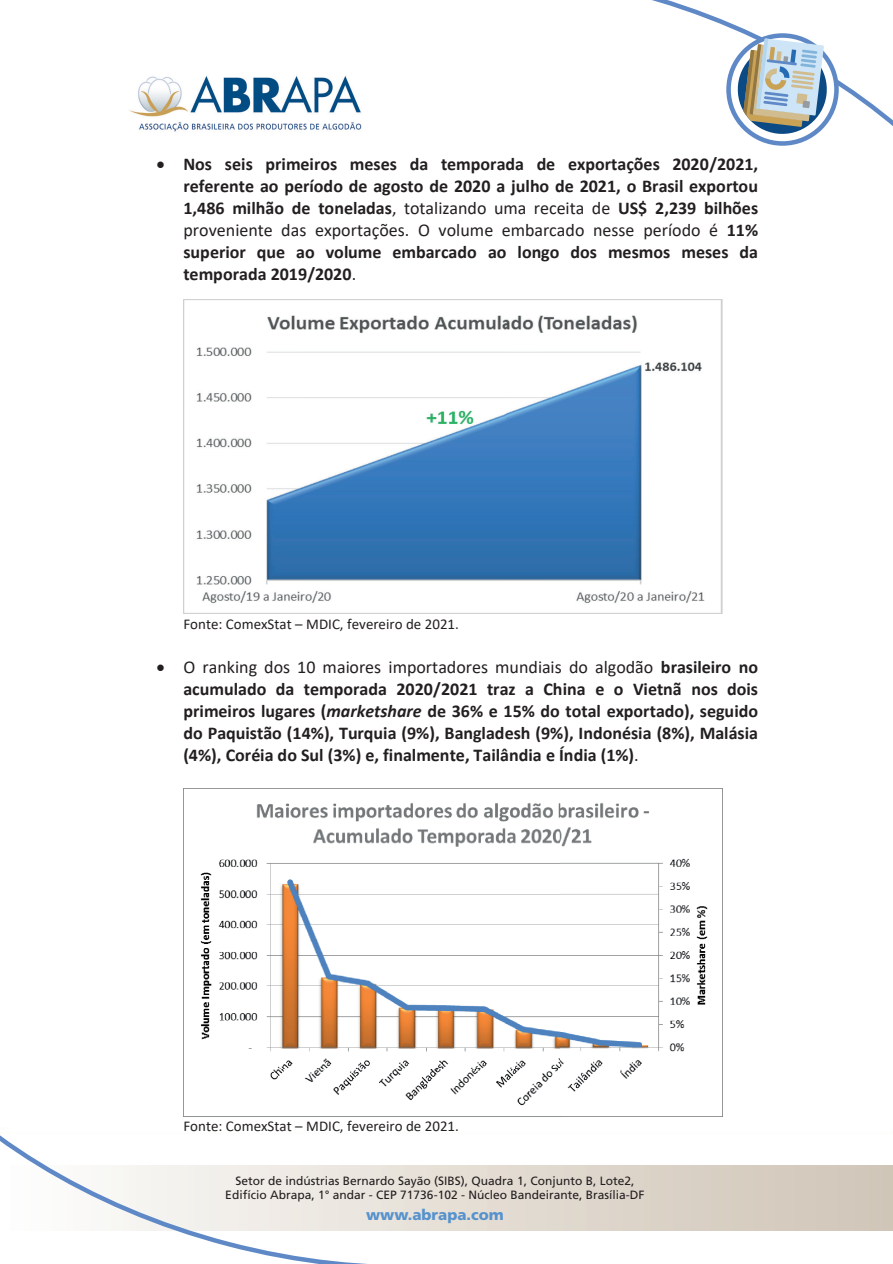
<style>
.page{position:relative;width:893px;height:1264px;background:#fff}
.page>*{position:absolute;margin:0;border:0;box-sizing:border-box;transform-origin:0 0}
.t1{font:700 18px/22px "Calibri";color:#231f20;text-align:justify}
.t2{font:15px "Calibri";color:#231f20}
.t3{font:900 15px "Frutiger LT Std";color:#5692cd}
.t4{font:12px/14.4px "Frutiger LT Std";color:#231f20;text-align:center}
.s1{font-weight:400}
.s2{font-style:italic}
</style>
<div class="page">
<img style="left:183px;top:299px;width:539px;height:314px">
<img style="left:183px;top:788px;width:539px;height:328px">
<svg style="left:385px;top:1165px;width:507px;height:65px"></svg>
<svg style="left:0;top:1133px;width:385px;height:130px"></svg>
<img style="left:129px;top:76px;width:232px;height:56px">
<svg style="left:652px;top:0;width:240px;height:126px"></svg>
<svg style="left:726px;top:33px;width:112px;height:113px"></svg>
<p class="t1" style="left:183px;top:153px;width:576px;text-indent:-27px">• Nos seis primeiros meses da temporada de exportações 2020/2021, referente ao período de agosto de 2020 a julho de 2021, o Brasil exportou 1,486 milhão de toneladas<span class="s1">, totalizando uma receita de</span> US$ 2,239 bilhões <span class="s1">proveniente das exportações. O volume embarcado nesse período é</span> 11% superior que ao volume embarcado ao longo dos mesmos meses da temporada 2019/2020<span class="s1">.</span></p>
<p class="t2" style="left:183px;top:613px;width:277px">Fonte: ComexStat – MDIC, fevereiro de 2021.</p>
<p class="t1" style="left:183px;top:656px;width:576px;text-indent:-27px">• <span class="s1">O ranking dos 10 maiores importadores mundiais do algodão</span> brasileiro no acumulado da temporada 2020/2021 traz a China e o Vietnã nos dois primeiros lugares (<span class="s2">marketshare</span> de 36% e 15% do total exportado), seguido do Paquistão (14%), Turquia (9%), Bangladesh (9%), Indonésia (8%), Malásia (4%), Coréia do Sul (3%) e, finalmente, Tailândia e Índia (1%)<span class="s1">.</span></p>
<p class="t2" style="left:183px;top:1115px;width:277px">Fonte: ComexStat – MDIC, fevereiro de 2021.</p>
<p class="t4" style="left:225px;top:1172px;width:420px">Setor de indústrias Bernardo Sayão (SIBS), Quadra 1, Conjunto B, Lote2,<br>Edifício Abrapa, 1° andar - CEP 71736-102 - Núcleo Bandeirante, Brasília-DF</p>
<p class="t3" style="left:366px;top:1205px;width:139px">www.abrapa.com</p>
</div>
